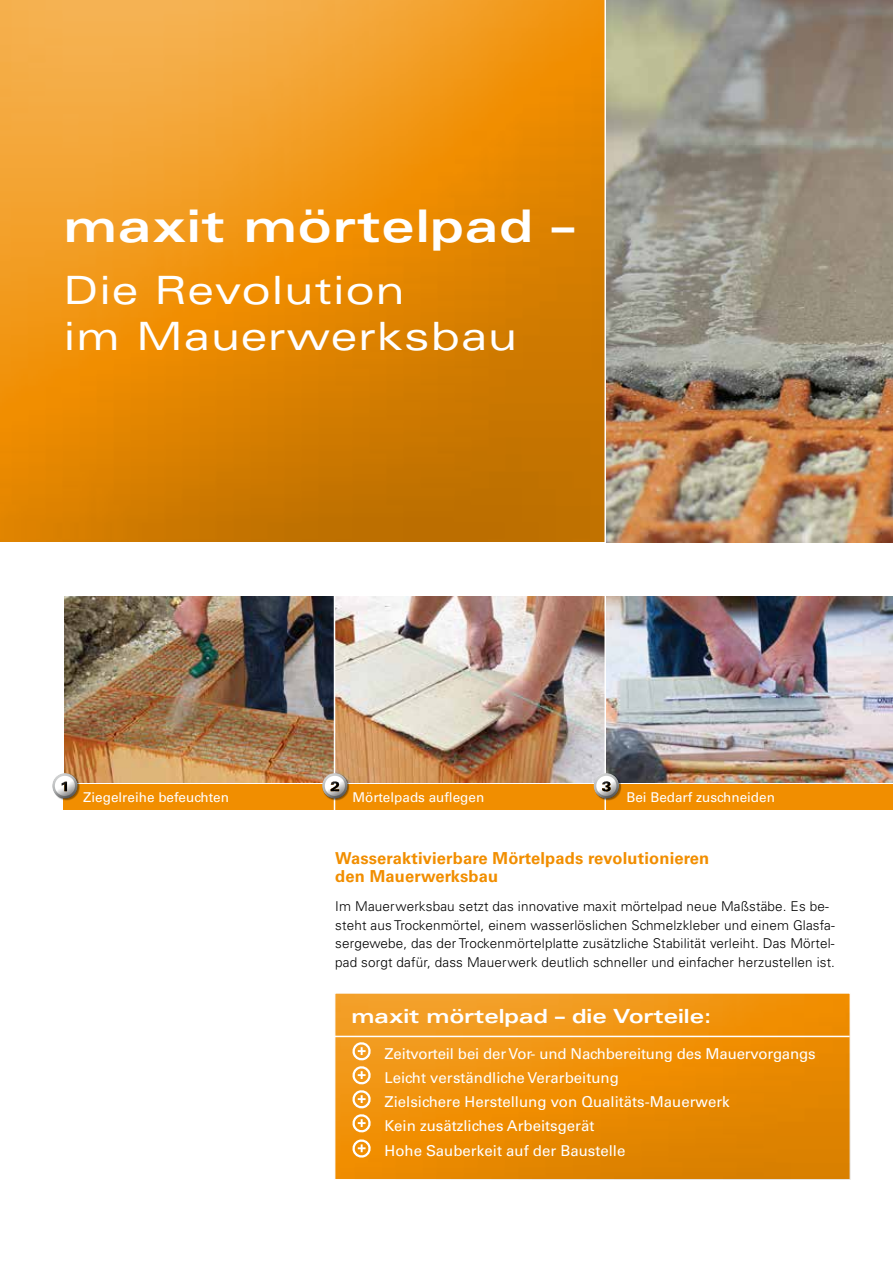
<style>
.page{position:relative;width:893px;height:1263px;background:#fff}
.page>*{position:absolute;margin:0;border:0;box-sizing:border-box;transform-origin:0 0}
.t1{font:700 expanded 45px "Univers LT";letter-spacing:.025em;color:#fff}
.t2{font:expanded 39px/46.8px "Univers LT";letter-spacing:.03em;color:#fff}
.t3{font:700 expanded 19.5px "Univers LT";color:#fff}
.t4{font:700 16.5px/18.8px "Univers LT";letter-spacing:.01em;color:#f18e00}
.t5{font:15px/24.3px "Univers LT";color:#fff}
.t6{font:300 13.5px/18.8px "Univers LT";letter-spacing:.01em;color:#000}
.t7{font:13.5px "Univers LT";color:#fff}
</style>
<div class="page">
<div style="left:0;top:0;width:605px;height:431px;background:#fff;opacity:.75"></div>
<div style="left:0;top:42px;width:605px;height:501px;background:#000;opacity:.75"></div>
<img style="left:606px;top:0;width:287px;height:542px">
<div style="left:64px;top:784px;width:829px;height:26px;background:#f18e00"></div>
<img style="left:64px;top:596px;width:270px;height:187px">
<img style="left:335px;top:596px;width:269px;height:187px">
<img style="left:606px;top:596px;width:287px;height:187px">
<hr style="left:604px;top:0;width:2px;height:825px;background:#fff">
<hr style="left:334px;top:593px;width:1px;height:232px;background:#fff">
<div style="left:334px;top:992px;width:518px;height:189px;background:#000;opacity:.75"></div>
<svg style="left:351px;top:1042px;width:20px;height:91px"></svg>
<svg style="left:351px;top:1139px;width:20px;height:19px"></svg>
<hr style="left:334px;top:1036px;width:516px;height:1px;background:#fff">
<div style="left:53px;top:774px;width:27px;height:27px;background:#000;opacity:.4"></div>
<div style="left:51px;top:771px;width:39px;height:29px;background:#000;opacity:.75"></div>
<div style="left:323px;top:774px;width:27px;height:27px;background:#000;opacity:.4"></div>
<div style="left:321px;top:771px;width:39px;height:29px;background:#000;opacity:.75"></div>
<div style="left:594px;top:774px;width:27px;height:27px;background:#000;opacity:.4"></div>
<div style="left:593px;top:771px;width:39px;height:29px;background:#000;opacity:.75"></div>
<h1 class="t1" style="left:64px;top:200px;width:512px">maxit mörtelpad –</h1>
<h2 class="t2" style="left:64px;top:266px;width:455px">Die Revolution<br>im Mauerwerksbau</h2>
<p class="t7" style="left:83px;top:789px;width:147px">Ziegelreihe befeuchten</p>
<p class="t7" style="left:353px;top:789px;width:133px">Mörtelpads auflegen</p>
<p class="t7" style="left:626px;top:789px;width:150px">Bei Bedarf zuschneiden</p>
<p class="t4" style="left:335px;top:849px;width:376px">Wasseraktivierbare Mörtelpads revolutionieren den Mauerwerksbau</p>
<p class="t6" style="left:335px;top:897px;width:501px">Im Mauerwerksbau setzt das innovative maxit mörtelpad neue Maßstäbe. Es be&shy;steht aus Trockenmörtel, einem wasserlöslichen Schmelzkleber und einem Glasfa&shy;sergewebe, das der Trockenmörtelplatte zusätzliche Stabilität verleiht. Das Mörtel&shy;pad sorgt dafür, dass Mauerwerk deutlich schneller und einfacher herzustellen ist.</p>
<h3 class="t3" style="left:351px;top:1005px;width:361px">maxit mörtelpad – die Vorteile:</h3>
<p class="t5" style="left:384px;top:1041px;width:433px">Zeitvorteil bei der Vor- und Nachbereitung des Mauervorgangs Leicht verständliche Verarbeitung<br>Zielsichere Herstellung von Qualitäts-Mauerwerk<br>Kein zusätzliches Arbeitsgerät<br>Hohe Sauberkeit auf der Baustelle</p>
</div>
